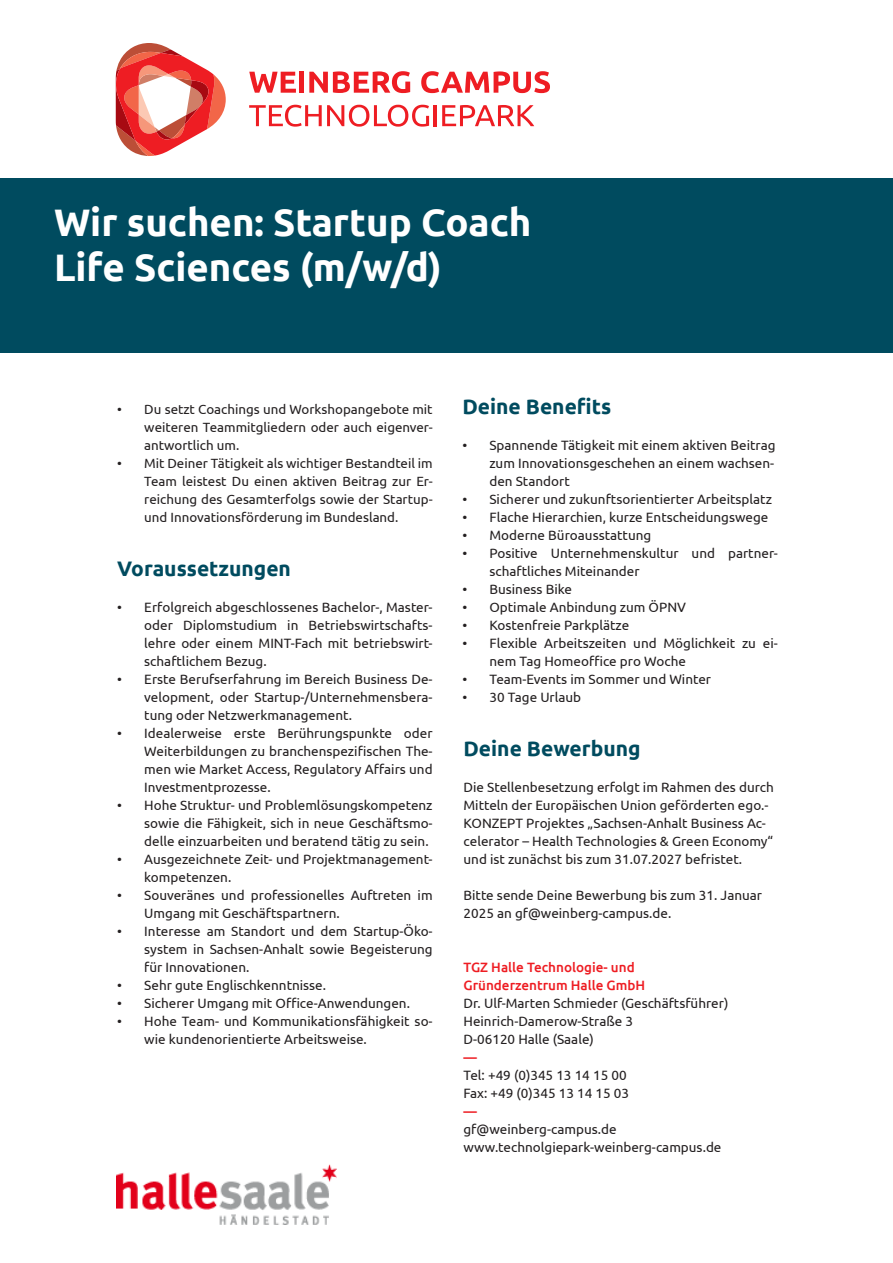
<style>
.page{position:relative;width:893px;height:1263px;background:#fff}
.page>*{position:absolute;margin:0;border:0;box-sizing:border-box;transform-origin:0 0}
.Headline_1_-_weiß{font:700 38.25px "Ubuntu";color:#fff}
.Headline_2{font:700 21px "Ubuntu";color:#004b5f}
.Headline_2-2{font:13.5px/18px "Ubuntu";color:#231f20}
.Fließtext{font:13.5px "Ubuntu";color:#231f20}
.Fließtext-2{font:500 13.5px "Ubuntu";color:#ee1d23}
.t1{font:13.35px/18px "Ubuntu";color:#231f20;text-align:justify}
</style>
<div class="page">
<svg style="left:249px;top:72px;width:47px;height:21px"></svg>
<div style="left:299px;top:72px;width:5px;height:21px;background:#ee1d23"></div>
<svg style="left:309px;top:71px;width:101px;height:22px"></svg>
<svg style="left:421px;top:71px;width:129px;height:22px"></svg>
<svg style="left:249px;top:105px;width:180px;height:22px"></svg>
<hr style="left:434px;top:105px;width:3px;height:21px;background:#ee1d23">
<svg style="left:442px;top:105px;width:92px;height:21px"></svg>
<svg style="left:115px;top:43px;width:111px;height:113px"></svg>
<img style="left:116px;top:1164px;width:220px;height:60px">
<div style="left:0;top:178px;width:893px;height:174px;background:#004b5f"></div>
<p class="Headline_1_-_weiß" style="left:54px;top:200px;width:479px">Wir suchen: Startup Coach</p>
<p class="Headline_1_-_weiß" style="left:54px;top:244px;width:389px">Life Sciences (m/w/d)</p>
<p class="t1" style="left:144px;top:400px;width:290px;text-indent:-27px">• Du setzt Coachings und Workshopangebote mit weiteren Teammitgliedern oder auch eigenver&shy;antwortlich um.</p>
<p class="t1" style="left:144px;top:454px;width:290px;text-indent:-27px">• Mit Deiner Tätigkeit als wichtiger Bestandteil im Team leistest Du einen aktiven Beitrag zur Er&shy;reichung des Gesamterfolgs sowie der Startup&shy;und Innovationsförderung im Bundesland.</p>
<p class="Headline_2" style="left:117px;top:556px;width:175px">Voraussetzungen</p>
<p class="Headline_2-2" style="left:144px;top:598px;width:290px;text-align:justify;text-indent:-27px">• Erfolgreich abgeschlossenes Bachelor-, Master&shy;oder Diplomstudium in Betriebswirtschafts&shy;lehre oder einem MINT-Fach mit betriebswirt&shy;schaftlichem Bezug.</p>
<p class="Headline_2-2" style="left:144px;top:670px;width:290px;text-align:justify;text-indent:-27px">• Erste Berufserfahrung im Bereich Business De&shy;velopment, oder Startup-/Unternehmensbera&shy;tung oder Netzwerkmanagement.</p>
<p class="Headline_2-2" style="left:144px;top:724px;width:290px;text-align:justify;text-indent:-27px">• Idealerweise erste Berührungspunkte oder Weiterbildungen zu branchenspezifischen The&shy;men wie Market Access, Regulatory Affairs und Investmentprozesse.</p>
<p class="Headline_2-2" style="left:144px;top:796px;width:290px;text-align:justify;text-indent:-27px">• Hohe Struktur- und Problemlösungskompetenz sowie die Fähigkeit, sich in neue Geschäftsmo&shy;delle einzuarbeiten und beratend tätig zu sein.</p>
<p class="Headline_2-2" style="left:144px;top:850px;width:290px;text-indent:-27px">• Ausgezeichnete Zeit- und Projektmanagement&shy;kompetenzen.</p>
<p class="Headline_2-2" style="left:144px;top:886px;width:290px;text-indent:-27px">• Souveränes und professionelles Auftreten im<br>Umgang mit Geschäftspartnern.</p>
<p class="Headline_2-2" style="left:144px;top:922px;width:290px;text-align:justify;text-indent:-27px">• Interesse am Standort und dem Startup-Öko&shy;system in Sachsen-Anhalt sowie Begeisterung für Innovationen.</p>
<p class="Headline_2-2" style="left:117px;top:976px;width:210px">• Sehr gute Englischkenntnisse.</p>
<p class="Headline_2-2" style="left:117px;top:994px;width:294px">• Sicherer Umgang mit Office-Anwendungen.</p>
<p class="Headline_2-2" style="left:144px;top:1012px;width:290px;text-indent:-27px">• Hohe Team- und Kommunikationsfähigkeit so&shy;wie kundenorientierte Arbeitsweise.</p>
<p class="Headline_2" style="left:462px;top:394px;width:150px">Deine Benefits</p>
<p class="Headline_2-2" style="left:489px;top:436px;width:288px;text-align:justify;text-indent:-27px">• Spannende Tätigkeit mit einem aktiven Beitrag zum Innovationsgeschehen an einem wachsen&shy;den Standort</p>
<p class="Headline_2-2" style="left:462px;top:490px;width:311px">• Sicherer und zukunftsorientierter Arbeitsplatz</p>
<p class="Headline_2-2" style="left:462px;top:508px;width:308px">• Flache Hierarchien, kurze Entscheidungswege</p>
<p class="Headline_2-2" style="left:462px;top:526px;width:190px">• Moderne Büroausstattung</p>
<p class="Headline_2-2" style="left:489px;top:544px;width:290px;text-indent:-27px">• Positive Unternehmenskultur und partner&shy;schaftliches Miteinander</p>
<p class="Headline_2-2" style="left:462px;top:580px;width:111px">• Business Bike</p>
<p class="Headline_2-2" style="left:462px;top:598px;width:225px">• Optimale Anbindung zum ÖPNV</p>
<p class="Headline_2-2" style="left:462px;top:616px;width:168px">• Kostenfreie Parkplätze</p>
<p class="Headline_2-2" style="left:489px;top:634px;width:290px;text-indent:-27px">• Flexible Arbeitszeiten und Möglichkeit zu ei&shy;nem Tag Homeoffice pro Woche</p>
<p class="Headline_2-2" style="left:462px;top:670px;width:250px">• Team-Events im Sommer und Winter</p>
<p class="Headline_2-2" style="left:462px;top:688px;width:120px">• 30 Tage Urlaub</p>
<p class="Headline_2" style="left:463px;top:736px;width:179px">Deine Bewerbung</p>
<p class="Headline_2-2" style="left:463px;top:778px;width:312px">Die Stellenbesetzung erfolgt im Rahmen des durch Mitteln der Europäischen Union geförderten ego.- KONZEPT Projektes „Sachsen-Anhalt Business Ac&shy;celerator – Health Technologies &amp; Green Economy“ und ist zunächst bis zum 31.07.2027 befristet.</p>
<p class="Headline_2-2" style="left:463px;top:886px;width:300px">Bitte sende Deine Bewerbung bis zum 31. Januar<br>2025 an gf@weinberg-campus.de.</p>
<p class="Fließtext-2" style="left:463px;top:959px;width:173px">TGZ Halle Technologie- und</p>
<p class="Fließtext-2" style="left:463px;top:977px;width:183px">Gründerzentrum Halle GmbH</p>
<p class="Fließtext" style="left:463px;top:995px;width:266px">Dr. Ulf-Marten Schmieder (Geschäftsführer)</p>
<p class="Fließtext" style="left:463px;top:1013px;width:171px">Heinrich-Damerow-Straße 3</p>
<p class="Fließtext" style="left:463px;top:1031px;width:132px">D-06120 Halle (Saale)</p>
<p class="Fließtext-2" style="left:463px;top:1049px;width:15px">—</p>
<p class="Fließtext" style="left:463px;top:1067px;width:165px">Tel: +49 (0)345 13 14 15 00</p>
<p class="Fließtext" style="left:463px;top:1085px;width:167px">Fax: +49 (0)345 13 14 15 03</p>
<p class="Fließtext-2" style="left:463px;top:1103px;width:15px">—</p>
<p class="Fließtext" style="left:463px;top:1121px;width:155px">gf@weinberg-campus.de</p>
<p class="Fließtext" style="left:463px;top:1139px;width:259px">www.technolgiepark-weinberg-campus.de</p>
</div>
